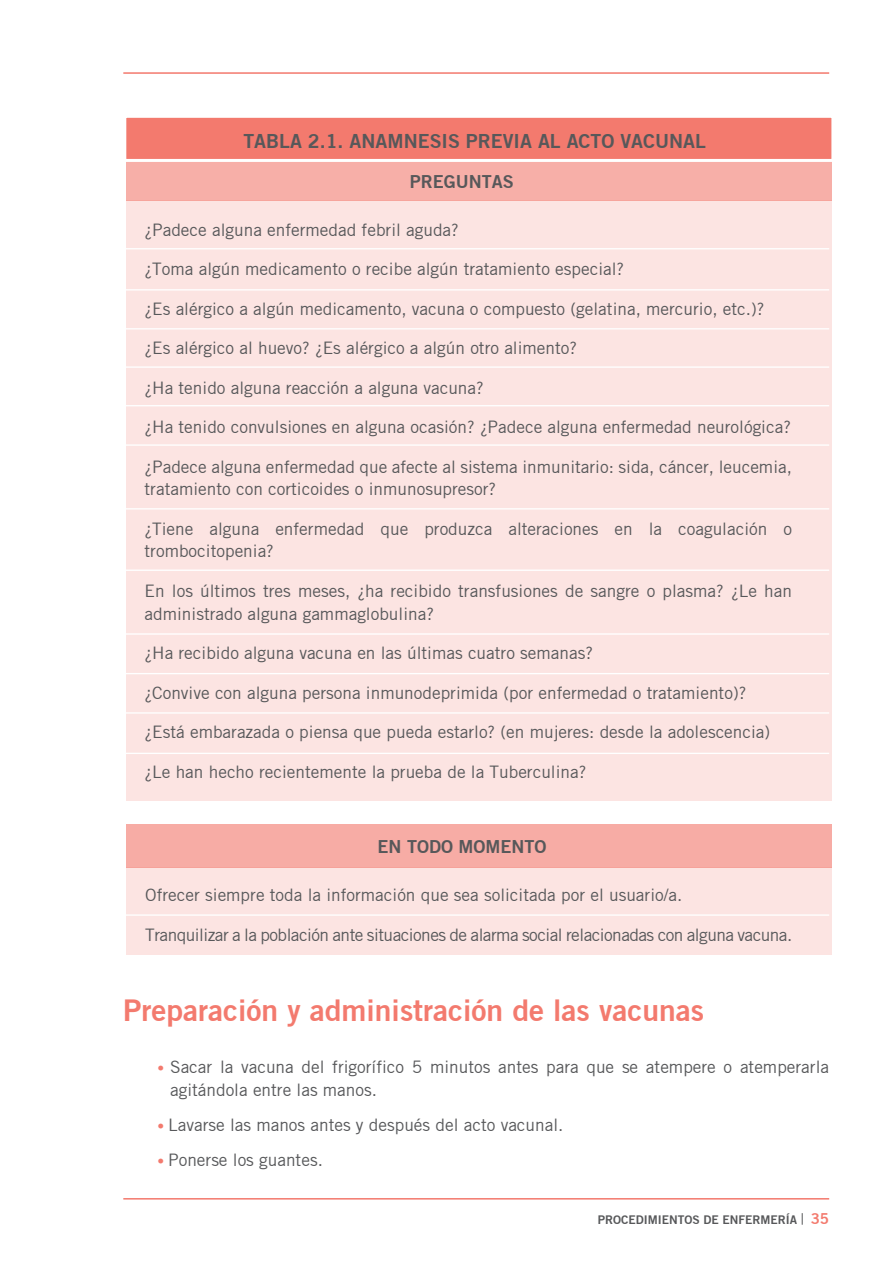
<style>
.page{position:relative;width:893px;height:1263px;background:#fff}
.page>*{position:absolute;margin:0;border:0;box-sizing:border-box;transform-origin:0 0}
.t1{font:30px "Trade Gothic Bold Two";color:#f37a6e}
.t2{font:19.5px "Trade Gothic Bold Two";color:#57585a}
.t3{font:18px "Trade Gothic Bold Two";color:#57585a}
.t4{font:17.25px/22.5px "Trade Gothic";color:#57585a}
.t5{font:17.25px "Trade Gothic";letter-spacing:-.03em;color:#57585a}
.t6{font:12px "Trade Gothic Bold Two";color:#57585a}
.s1{font-size:13.5px;color:#f37a6e}
.s2{font-size:15.15px;color:#f37a6e}
</style>
<div class="page">
<hr style="left:123px;top:72px;width:706px;height:2px;background:#f37a6e">
<svg style="left:802px;top:1213px;width:1px;height:12px"></svg>
<hr style="left:123px;top:1198px;width:706px;height:1px;background:#f37a6e">
<div style="left:126px;top:200px;width:705px;height:600px;background:#fce4e2"></div>
<div style="left:126px;top:867px;width:705px;height:88px;background:#fce4e2"></div>
<div style="left:126px;top:158px;width:705px;height:43px;background:#f7afa8"></div>
<div style="left:123px;top:115px;width:711px;height:47px;background:#f37a6e;border:3px solid #fff"></div>
<hr style="left:123px;top:248px;width:706px;height:1px;background:#fff">
<hr style="left:123px;top:289px;width:706px;height:1px;background:#fff">
<hr style="left:123px;top:328px;width:706px;height:1px;background:#fff">
<hr style="left:123px;top:366px;width:706px;height:2px;background:#fff">
<hr style="left:123px;top:405px;width:706px;height:1px;background:#fff">
<hr style="left:123px;top:444px;width:706px;height:2px;background:#fff">
<hr style="left:123px;top:508px;width:706px;height:1px;background:#fff">
<hr style="left:123px;top:569px;width:706px;height:2px;background:#fff">
<hr style="left:123px;top:633px;width:706px;height:2px;background:#fff">
<hr style="left:123px;top:673px;width:706px;height:1px;background:#fff">
<hr style="left:123px;top:712px;width:706px;height:2px;background:#fff">
<div style="left:126px;top:825px;width:705px;height:43px;background:#f7aca5"></div>
<hr style="left:123px;top:914px;width:706px;height:2px;background:#fff">
<hr style="left:123px;top:753px;width:706px;height:1px;background:#fff">
<p class="t2" style="left:243px;top:129px;width:464px">TABLA 2.1. ANAMNESIS PREVIA AL ACTO VACUNAL</p>
<p class="t3" style="left:410px;top:170px;width:106px">PREGUNTAS</p>
<p class="t4" style="left:145px;top:218px;width:316px">¿Padece alguna enfermedad febril aguda?</p>
<p class="t4" style="left:145px;top:258px;width:481px">¿Toma algún medicamento o recibe algún tratamiento especial?</p>
<p class="t4" style="left:145px;top:297px;width:621px">¿Es alérgico a algún medicamento, vacuna o compuesto (gelatina, mercurio, etc.)?</p>
<p class="t4" style="left:145px;top:337px;width:434px">¿Es alérgico al huevo? ¿Es alérgico a algún otro alimento?</p>
<p class="t4" style="left:145px;top:376px;width:341px">¿Ha tenido alguna reacción a alguna vacuna?</p>
<p class="t4" style="left:145px;top:416px;width:648px">¿Ha tenido convulsiones en alguna ocasión? ¿Padece alguna enfermedad neurológica?</p>
<p class="t4" style="left:145px;top:455px;width:649px">¿Padece alguna enfermedad que afecte al sistema inmunitario: sida, cáncer, leucemia, tratamiento con corticoides o inmunosupresor?</p>
<p class="t4" style="left:145px;top:517px;width:649px">¿Tiene alguna enfermedad que produzca alteraciones en la coagulación o trombocitopenia?</p>
<p class="t4" style="left:145px;top:579px;width:649px">En los últimos tres meses, ¿ha recibido transfusiones de sangre o plasma? ¿Le han administrado alguna gammaglobulina?</p>
<p class="t4" style="left:145px;top:641px;width:450px">¿Ha recibido alguna vacuna en las últimas cuatro semanas?</p>
<p class="t4" style="left:145px;top:681px;width:603px">¿Convive con alguna persona inmunodeprimida (por enfermedad o tratamiento)?</p>
<p class="t4" style="left:145px;top:720px;width:627px">¿Está embarazada o piensa que pueda estarlo? (en mujeres: desde la adolescencia)</p>
<p class="t4" style="left:145px;top:760px;width:443px">¿Le han hecho recientemente la prueba de la Tuberculina?</p>
<p class="t3" style="left:378px;top:836px;width:171px">EN TODO MOMENTO</p>
<p class="t4" style="left:145px;top:884px;width:539px">Ofrecer siempre toda la información que sea solicitada por el usuario/a.</p>
<p class="t5" style="left:145px;top:924px;width:648px">Tranquilizar a la población ante situaciones de alarma social relacionadas con alguna vacuna.</p>
<h1 class="t1" style="left:123px;top:992px;width:582px">Preparación y administración de las vacunas</h1>
<p class="t4" style="left:170px;top:1056px;width:660px;text-indent:-13px"><span class="s1">•</span> Sacar la vacuna del frigorífico 5 minutos antes para que se atempere o atemperarla agitándola entre las manos.</p>
<p class="t4" style="left:157px;top:1114px;width:408px"><span class="s1">•</span> Lavarse las manos antes y después del acto vacunal.</p>
<p class="t4" style="left:157px;top:1149px;width:167px"><span class="s1">•</span> Ponerse los guantes.</p>
<p class="t6" style="left:598px;top:1212px;width:233px">PROCEDIMIENTOS DE ENFERMERÍA <span class="s2">35</span></p>
</div>
